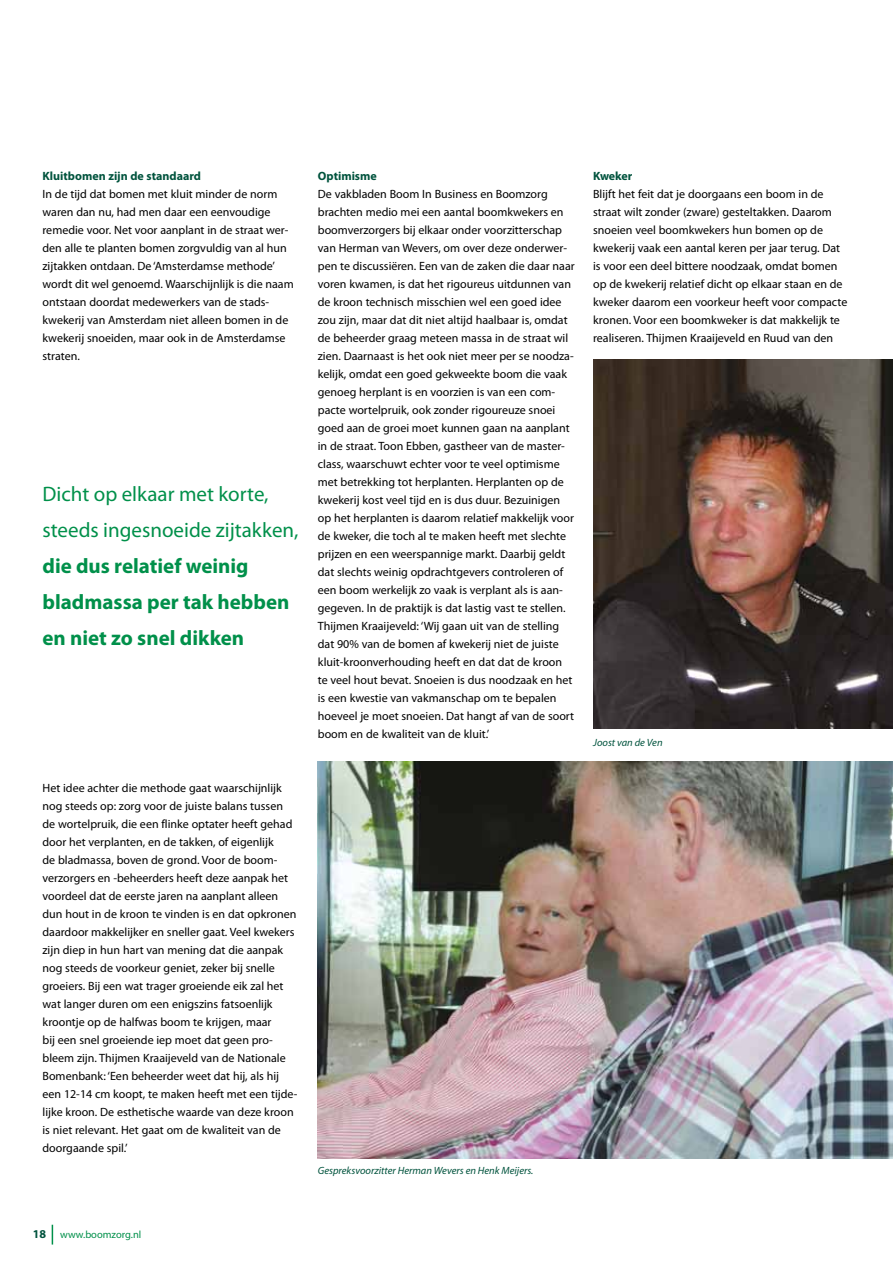
<style>
.page{position:relative;width:893px;height:1263px;background:#fff}
.page>*{position:absolute;margin:0;border:0;box-sizing:border-box;transform-origin:0 0}
.t1{font:700 21px/36px "Myriad Pro";color:#00904a}
.t2{font:21px/36px "Myriad Pro";color:#00904a}
.t3{font:12px/18px "Myriad Pro";color:#000}
.t4{font:700 12px "Myriad Pro";color:#00533d}
.t5{font:italic 10.5px "Myriad Pro";color:#00533d}
.t6{font:10.5px "Myriad Pro";color:#00904a}
.s1{font-weight:700;font-size:12px;color:#00533d}
</style>
<div class="page">
<svg style="left:52px;top:1225px;width:1px;height:19px"></svg>
<img style="left:593px;top:359px;width:300px;height:369px">
<img style="left:318px;top:762px;width:575px;height:396px">
<p class="t4" style="left:43px;top:168px;width:160px">Kluitbomen zijn de standaard</p>
<p class="t3" style="left:43px;top:185px;width:253px">In de tijd dat bomen met kluit minder de norm waren dan nu, had men daar een eenvoudige remedie voor. Net voor aanplant in de straat wer&shy;den alle te planten bomen zorgvuldig van al hun zijtakken ontdaan. De ‘Amsterdamse methode’ wordt dit wel genoemd. Waarschijnlijk is die naam ontstaan doordat medewerkers van de stads&shy;kwekerij van Amsterdam niet alleen bomen in de kwekerij snoeiden, maar ook in de Amsterdamse straten.</p>
<h1 class="t2" style="left:43px;top:476px;width:258px">Dicht op elkaar met korte, steeds ingesnoeide zijtakken,</h1>
<h1 class="t1" style="left:43px;top:547px;width:248px">die dus relatief weinig bladmassa per tak hebben en niet zo snel dikken</h1>
<p class="t3" style="left:43px;top:779px;width:257px">Het idee achter die methode gaat waarschijnlijk nog steeds op: zorg voor de juiste balans tussen de wortelpruik, die een flinke optater heeft gehad door het verplanten, en de takken, of eigenlijk<br>de bladmassa, boven de grond. Voor de boom&shy;verzorgers en -beheerders heeft deze aanpak het voordeel dat de eerste jaren na aanplant alleen dun hout in de kroon te vinden is en dat opkronen daardoor makkelijker en sneller gaat. Veel kwekers zijn diep in hun hart van mening dat die aanpak nog steeds de voorkeur geniet, zeker bij snelle groeiers. Bij een wat trager groeiende eik zal het wat langer duren om een enigszins fatsoenlijk kroontje op de halfwas boom te krijgen, maar<br>bij een snel groeiende iep moet dat geen pro&shy;bleem zijn. Thijmen Kraaijeveld van de Nationale Bomenbank: ‘Een beheerder weet dat hij, als hij een 12-14 cm koopt, te maken heeft met een tijde&shy;lijke kroon. De esthetische waarde van deze kroon is niet relevant. Het gaat om de kwaliteit van de doorgaande spil.’</p>
<p class="t4" style="left:318px;top:168px;width:60px">Optimisme</p>
<p class="t3" style="left:318px;top:185px;width:258px">De vakbladen Boom In Business en Boomzorg brachten medio mei een aantal boomkwekers en boomverzorgers bij elkaar onder voorzitterschap van Herman van Wevers, om over deze onderwer&shy;pen te discussiëren. Een van de zaken die daar naar voren kwamen, is dat het rigoureus uitdunnen van de kroon technisch misschien wel een goed idee zou zijn, maar dat dit niet altijd haalbaar is, omdat de beheerder graag meteen massa in de straat wil zien. Daarnaast is het ook niet meer per se noodza&shy;kelijk, omdat een goed gekweekte boom die vaak genoeg herplant is en voorzien is van een com&shy;pacte wortelpruik, ook zonder rigoureuze snoei goed aan de groei moet kunnen gaan na aanplant in de straat. Toon Ebben, gastheer van de master&shy;class, waarschuwt echter voor te veel optimisme met betrekking tot herplanten. Herplanten op de kwekerij kost veel tijd en is dus duur. Bezuinigen op het herplanten is daarom relatief makkelijk voor de kweker, die toch al te maken heeft met slechte prijzen en een weerspannige markt. Daarbij geldt dat slechts weinig opdrachtgevers controleren of een boom werkelijk zo vaak is verplant als is aan&shy;gegeven. In de praktijk is dat lastig vast te stellen.<br>Thijmen Kraaijeveld: ‘Wij gaan uit van de stelling dat 90% van de bomen af kwekerij niet de juiste kluit-kroonverhouding heeft en dat dat de kroon te veel hout bevat. Snoeien is dus noodzaak en het is een kwestie van vakmanschap om te bepalen hoeveel je moet snoeien. Dat hangt af van de soort boom en de kwaliteit van de kluit.’</p>
<p class="t4" style="left:593px;top:168px;width:41px">Kweker</p>
<p class="t3" style="left:593px;top:185px;width:256px">Blijft het feit dat je doorgaans een boom in de straat wilt zonder (zware) gesteltakken. Daarom snoeien veel boomkwekers hun bomen op de kwekerij vaak een aantal keren per jaar terug. Dat is voor een deel bittere noodzaak, omdat bomen op de kwekerij relatief dicht op elkaar staan en de kweker daarom een voorkeur heeft voor compacte kronen. Voor een boomkweker is dat makkelijk te realiseren. Thijmen Kraaijeveld en Ruud van den</p>
<p class="t5" style="left:593px;top:736px;width:71px">Joost van de Ven</p>
<p class="t5" style="left:318px;top:1164px;width:217px">Gespreksvoorzitter Herman Wevers en Henk Meijers.</p>
<p class="t6" style="left:33px;top:1228px;width:110px"><span class="s1">18</span> www.boomzorg.nl</p>
</div>
